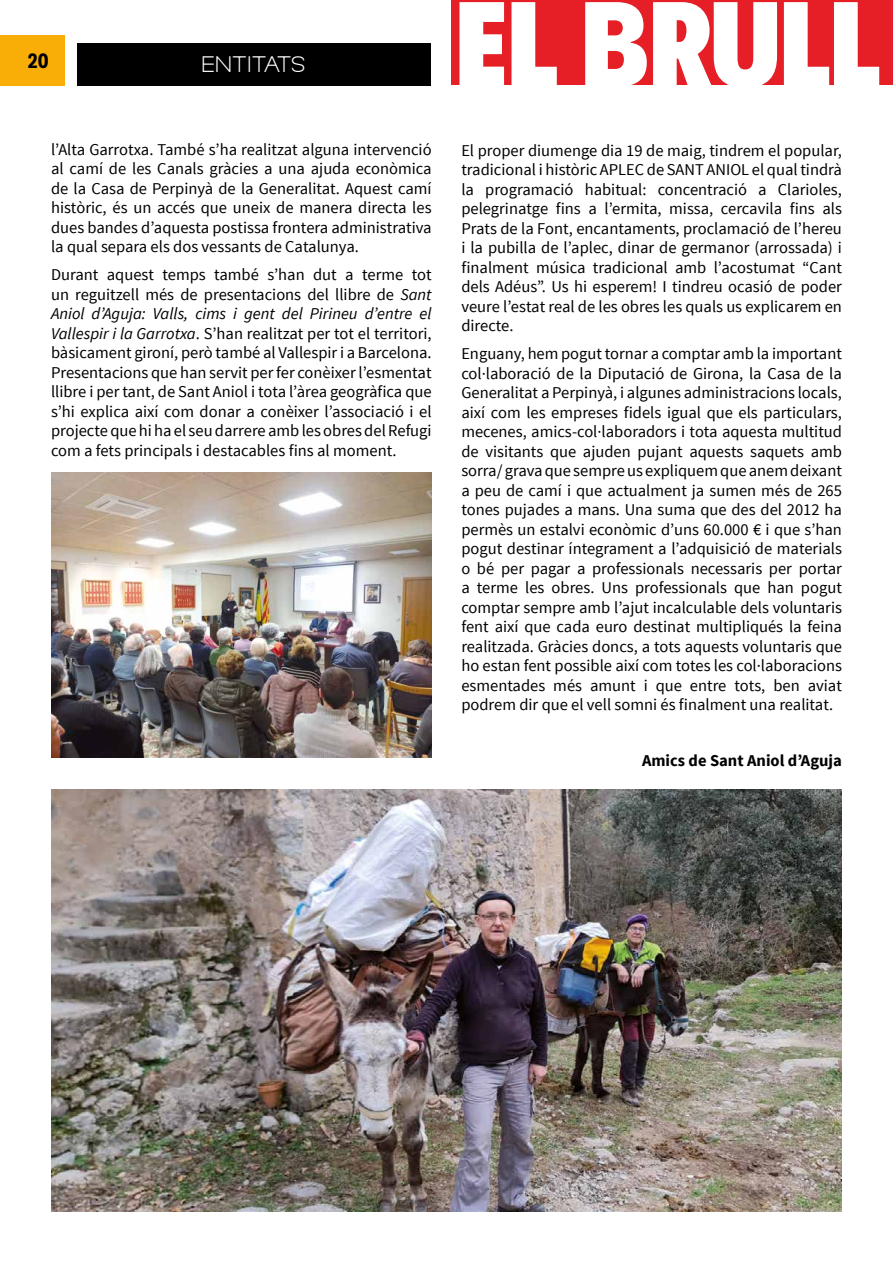
<style>
.page{position:relative;width:893px;height:1263px;background:#fff}
.page>*{position:absolute;margin:0;border:0;box-sizing:border-box;transform-origin:0 0}
.t1{font:900 122.4px "Decalotype";color:#fff}
.t2{font:700 21px "Decalotype";color:#000}
.t3{font:200 18px "Lorano";color:#fff}
.t4{font:16.5px/19.5px "Source Sans Pro";color:#000;text-align:justify}
.t5{font:700 16.5px "Source Sans Pro";color:#000}
.s1{font-style:italic}
</style>
<div class="page">
<hr style="left:892px;top:849px;width:1px;height:414px;background:#000">
<div style="left:451px;top:0;width:441px;height:85px;background:#e51f25"></div>
<div style="left:77px;top:43px;width:353px;height:43px;background:#000"></div>
<div style="left:0;top:35px;width:65px;height:50px;background:#f8ad07"></div>
<img style="left:51px;top:472px;width:381px;height:285px">
<img style="left:51px;top:789px;width:791px;height:423px">
<p class="t2" style="left:28px;top:46px;width:23px">20</p>
<p class="t3" style="left:201px;top:49px;width:106px">ENTITATS</p>
<p class="t4" style="left:51px;top:140px;width:382px">l’Alta Garrotxa. També s’ha realitzat alguna intervenció al camí de les Canals gràcies a una ajuda econòmica de la Casa de Perpinyà de la Generalitat. Aquest camí històric, és un accés que uneix de manera directa les dues bandes d’aquesta postissa frontera administrativa la qual separa els dos vessants de Catalunya.</p>
<p class="t4" style="left:51px;top:265px;width:382px">Durant aquest temps també s’han dut a terme tot un reguitzell més de presentacions del llibre de <span class="s1">Sant Aniol d’Aguja: Valls, cims i gent del Pirineu d’entre el Vallespir i la Garrotxa</span>. S’han realitzat per tot el territori, bàsicament gironí, però també al Vallespir i a Barcelona.<br>Presentacions que han servit per fer conèixer l’esmentat llibre i per tant, de Sant Aniol i tota l’àrea geogràfica que s’hi explica així com donar a conèixer l’associació i el projecte que hi ha el seu darrere amb les obres del Refugi com a fets principals i destacables fins al moment.</p>
<h1 class="t1" style="left:456px;top:-41px;width:426px">EL BRULL</h1>
<p class="t4" style="left:461px;top:141px;width:382px">El proper diumenge dia 19 de maig, tindrem el popular, tradicional i històric APLEC de SANT ANIOL el qual tindrà la programació habitual: concentració a Clarioles, pelegrinatge fins a l’ermita, missa, cercavila fins als Prats de la Font, encantaments, proclamació de l’hereu i la pubilla de l’aplec, dinar de germanor (arrossada) i finalment música tradicional amb l’acostumat “Cant dels Adéus”. Us hi esperem! I tindreu ocasió de poder veure l’estat real de les obres les quals us explicarem en directe.</p>
<p class="t4" style="left:461px;top:344px;width:382px">Enguany, hem pogut tornar a comptar amb la important col·laboració de la Diputació de Girona, la Casa de la Generalitat a Perpinyà, i algunes administracions locals, així com les empreses fidels igual que els particulars, mecenes, amics-col·laboradors i tota aquesta multitud de visitants que ajuden pujant aquests saquets amb sorra/ grava que sempre us expliquem que anem deixant a peu de camí i que actualment ja sumen més de 265 tones pujades a mans. Una suma que des del 2012 ha permès un estalvi econòmic d’uns 60.000 € i que s’han pogut destinar íntegrament a l’adquisició de materials o bé per pagar a professionals necessaris per portar a terme les obres. Uns professionals que han pogut comptar sempre amb l’ajut incalculable dels voluntaris fent així que cada euro destinat multipliqués la feina realitzada. Gràcies doncs, a tots aquests voluntaris que ho estan fent possible així com totes les col·laboracions esmentades més amunt i que entre tots, ben aviat podrem dir que el vell somni és finalment una realitat.</p>
<p class="t5" style="left:642px;top:750px;width:201px">Amics de Sant Aniol d’Aguja</p>
</div>
